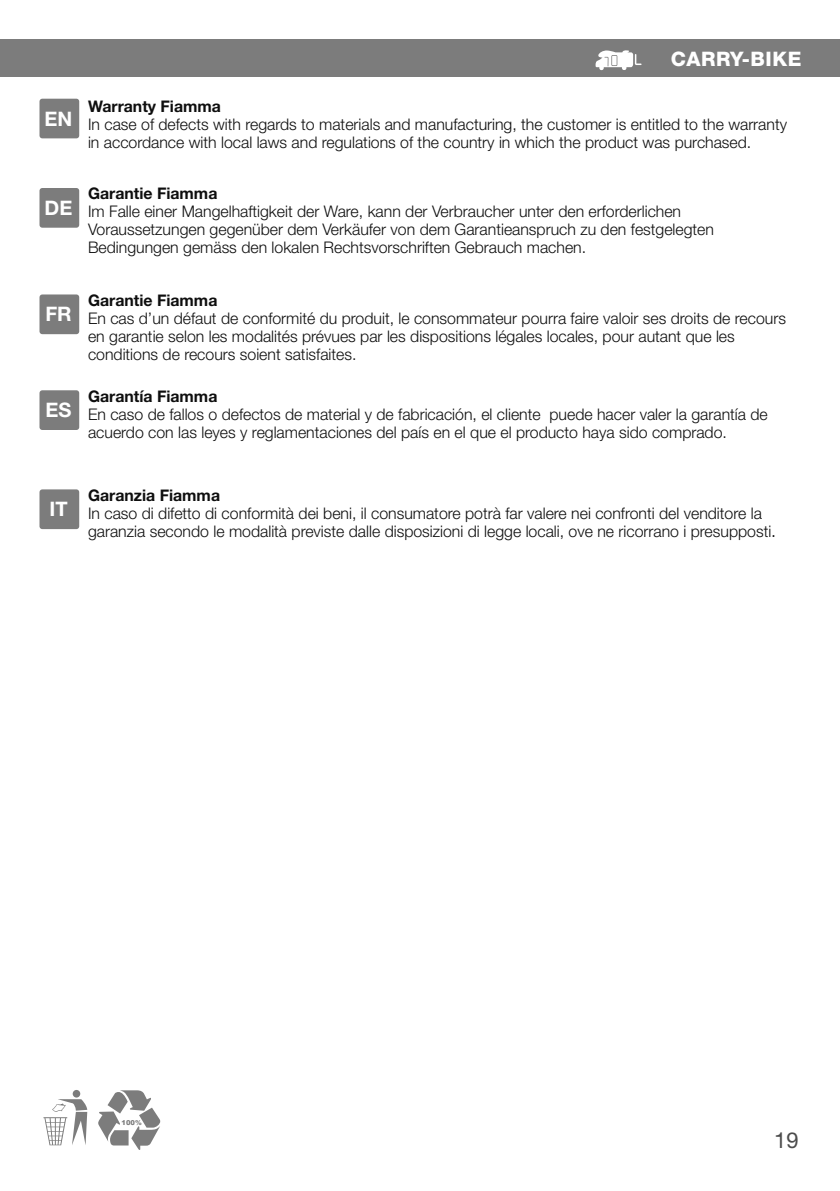
<style>
.page{position:relative;width:840px;height:1191px;background:#fff}
.page>*{position:absolute;margin:0;border:0;box-sizing:border-box;transform-origin:0 0}
.t1{font:22px "Helvetica Neue LT Std";color:#4c4c4c}
.t2{font:800 20px "Helvetica Neue LT Std";letter-spacing:.025em;color:#fff}
.t3{font:700 20px "Helvetica Neue LT Std";color:#fff}
.t4{font:300 16px/18px "Helvetica Neue LT Std";color:#0e0e0e}
.t5{font:700 16px "Helvetica Neue LT Std";color:#0e0e0e}
.t6{font:900 6.8px "Arial";color:#7c7c7c}
.s1{font-size:18px}
</style>
<div class="page">
<div style="left:0;top:40px;width:839px;height:37px;background:#7c7c7c"></div>
<svg style="left:595px;top:50px;width:46px;height:20px"></svg>
<svg style="left:98px;top:1090px;width:62px;height:60px"></svg>
<svg style="left:43px;top:1090px;width:44px;height:55px"></svg>
<div style="left:39px;top:188px;width:40px;height:40px;background:#7c7c7c;border-radius:3px"></div>
<div style="left:39px;top:99px;width:40px;height:39px;background:#7c7c7c;border-radius:3px"></div>
<div style="left:39px;top:294px;width:40px;height:40px;background:#7c7c7c;border-radius:3px"></div>
<div style="left:39px;top:390px;width:40px;height:40px;background:#7c7c7c;border-radius:3px"></div>
<div style="left:39px;top:489px;width:40px;height:40px;background:#7c7c7c;border-radius:3px"></div>
<p class="t3" style="left:45px;top:106px;width:29px">EN</p>
<p class="t3" style="left:45px;top:195px;width:29px">DE</p>
<p class="t3" style="left:45px;top:302px;width:28px">FR</p>
<p class="t3" style="left:45px;top:398px;width:27px">ES</p>
<p class="t2" style="left:670px;top:47px;width:132px">CARRY-BIKE</p>
<p class="t5" style="left:88px;top:96px;width:134px">Warranty Fiamma</p>
<p class="t4" style="left:88px;top:114px;width:700px">In case of defects with regards to materials and manufacturing, the customer is entitled to the warranty in accordance with local laws and regulations of the country in which the product was purchased.</p>
<p class="t5" style="left:88px;top:184px;width:131px">Garantie Fiamma</p>
<p class="t4" style="left:88px;top:202px;width:627px">Im Falle einer Mangelhaftigkeit der Ware, kann der Verbraucher unter den erforderlichen<br>Voraussetzungen gegenüber dem Verkäufer von dem Garantieanspruch zu den festgelegten<br>Bedingungen gemäss den lokalen Rechtsvorschriften Gebrauch machen.</p>
<p class="t5" style="left:88px;top:290px;width:131px">Garantie Fiamma</p>
<p class="t4" style="left:88px;top:309px;width:699px">En cas d’un défaut de conformité du produit, le consommateur pourra faire valoir ses droits de recours en garantie selon les modalités prévues par les dispositions légales locales, pour autant que les conditions de recours soient satisfaites.</p>
<p class="t5" style="left:88px;top:386px;width:131px">Garantía Fiamma</p>
<p class="t4" style="left:88px;top:405px;width:681px">En caso de fallos o defectos de material y de fabricación, el cliente puede hacer valer la garantía de acuerdo con las leyes y reglamentaciones del país en el que el producto haya sido comprado.</p>
<p class="t3" style="left:49px;top:497px;width:20px">IT</p>
<p class="t5" style="left:88px;top:485px;width:133px">Garanzia Fiamma</p>
<p class="t4" style="left:88px;top:504px;width:689px">In caso di difetto di conformità dei beni, il consumatore potrà far valere nei confronti del venditore la garanzia secondo le modalità previste dalle disposizioni di legge locali, ove ne ricorrano i presupposti<span class="s1">.</span></p>
<p class="t6" style="left:121px;top:1117px;width:22px">100%</p>
<h1 class="t1" style="left:773px;top:1126px;width:26px">19</h1>
</div>
